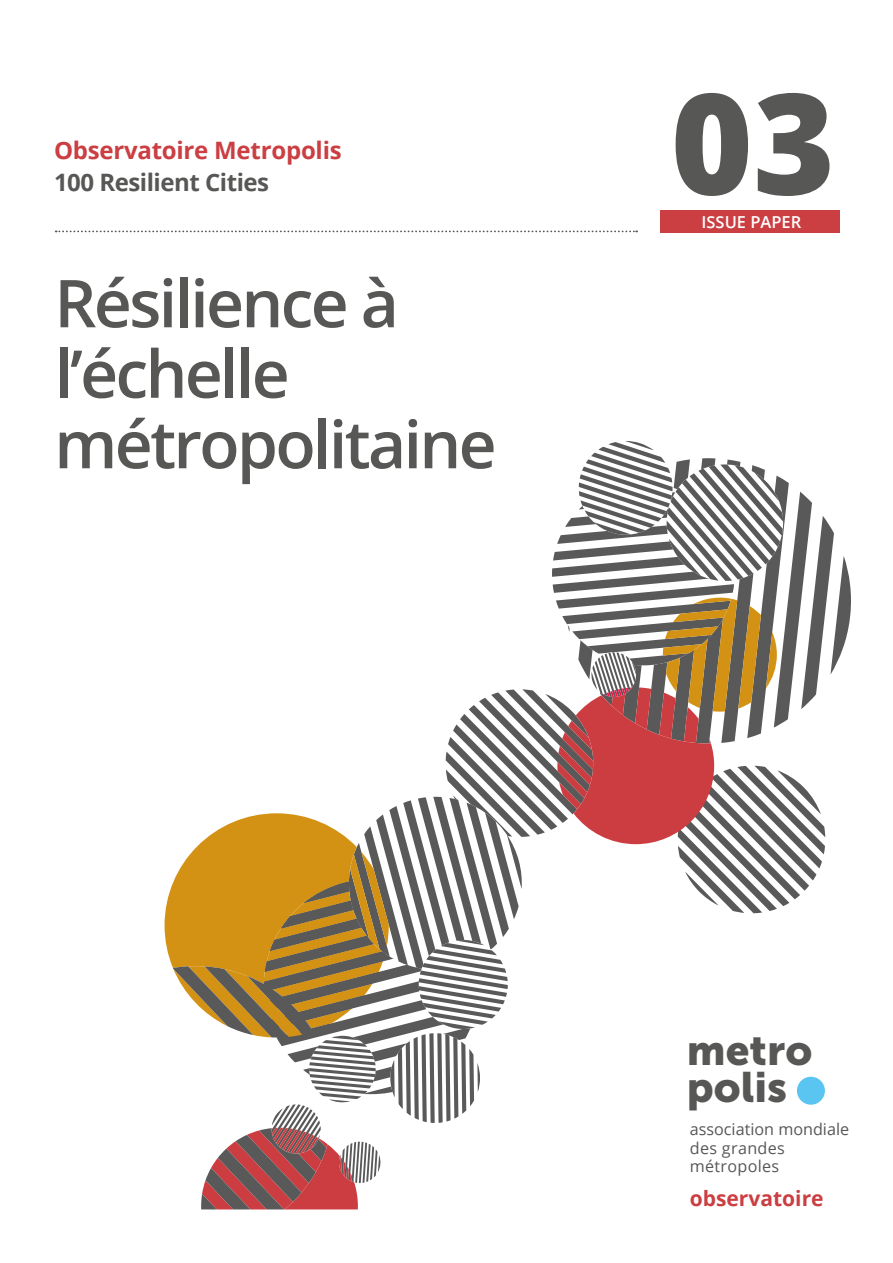
<style>
.page{position:relative;width:893px;height:1263px;background:#fff}
.page>*{position:absolute;margin:0;border:0;box-sizing:border-box;transform-origin:0 0}
.t1{font:800 140.4px "Open Sans";color:#575756}
.t2{font:600 66px/70.5px "Open Sans";letter-spacing:-.04em;color:#575756}
.t3{font:42.3px "Museo Sans 900";color:#575756}
.t4{font:700 24px "Open Sans";letter-spacing:-.01em;color:#cb3e42}
.t5{font:700 24px "Open Sans";letter-spacing:-.02em;color:#575756}
.t6{font:700 21px "Open Sans";color:#cb3e42}
.t7{font:600 16.5px "Open Sans";color:#fff}
.t8{font:16.2px/18.8px "Open Sans";letter-spacing:.01em;color:#575756}
</style>
<div class="page">
<svg style="left:825px;top:519px;width:26px;height:156px"></svg>
<svg style="left:165px;top:441px;width:660px;height:768px"></svg>
<div style="left:660px;top:210px;width:180px;height:23px;background:#cb3e42"></div>
<svg style="left:56px;top:230px;width:581px;height:2px"></svg>
<div style="left:797px;top:1077px;width:28px;height:28px;background:#5bc5f2;border-radius:50%"></div>
<h3 class="t4" style="left:54px;top:133px;width:289px">Observatoire Metropolis</h3>
<h3 class="t5" style="left:54px;top:165px;width:217px">100 Resilient Cities</h3>
<h2 class="t2" style="left:54px;top:267px;width:444px">Résilience à l’échelle métropolitaine</h2>
<h1 class="t1" style="left:671px;top:37px;width:166px">03</h1>
<p class="t7" style="left:701px;top:211px;width:101px">ISSUE PAPER</p>
<h3 class="t3" style="left:687px;top:1026px;width:127px">metro</h3>
<h3 class="t3" style="left:687px;top:1063px;width:102px">polis</h3>
<p class="t8" style="left:690px;top:1119px;width:161px">association mondiale des grandes métropoles</p>
<p class="t6" style="left:690px;top:1183px;width:135px">observatoire</p>
</div>
